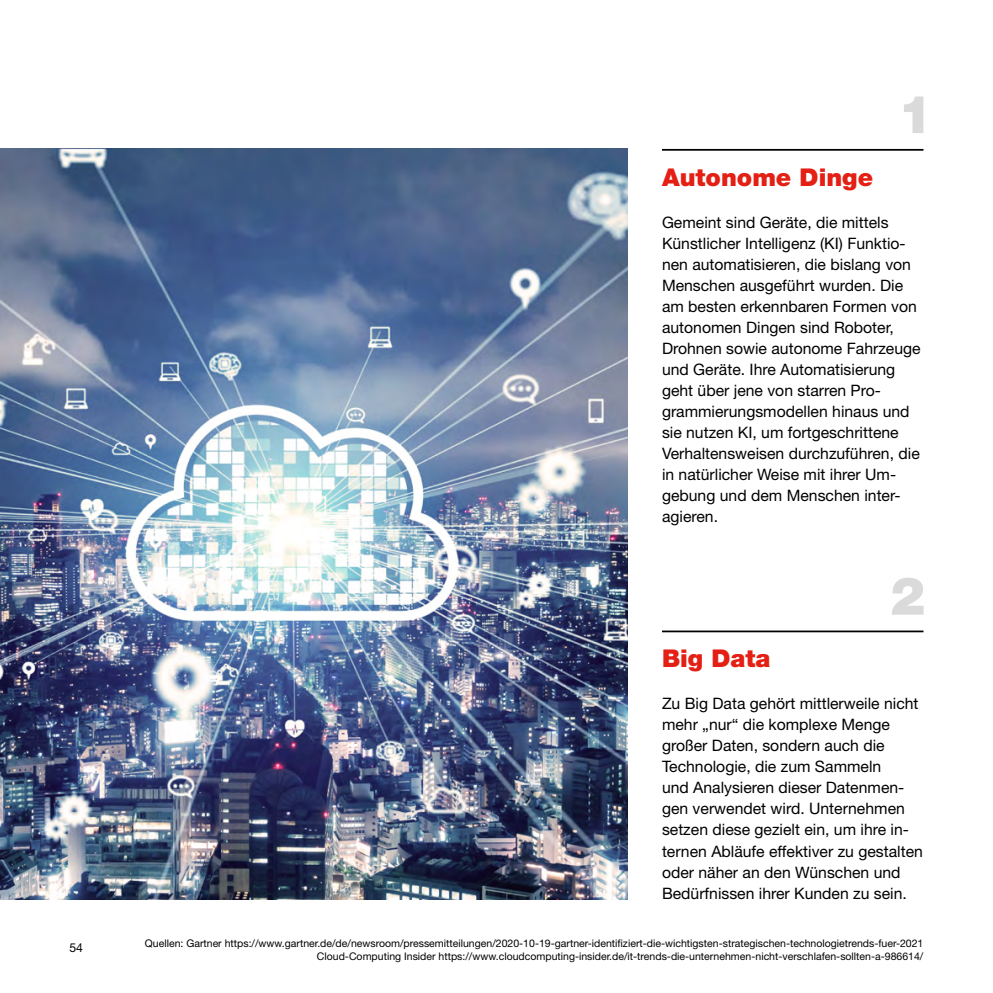
<style>
.page{position:relative;width:993px;height:993px;background:#fff}
.page>*{position:absolute;margin:0;border:0;box-sizing:border-box;transform-origin:0 0}
.t1{font:900 52.5px "Helvetica Neue LT Std";color:#dadada}
.t2{font:900 24.5px "Helvetica Neue LT Std";color:#e41f13}
.t3{font:15.75px/21px "Helvetica Neue LT Std";color:#000}
.t4{font:12.25px "Helvetica Neue LT Std";color:#000}
.t5{font:10.5px "Helvetica Neue LT Std";color:#000}
</style>
<div class="page">
<img style="left:0;top:149px;width:627px;height:750px">
<hr style="left:661px;top:149px;width:262px;height:2px;background:#000">
<hr style="left:661px;top:630px;width:262px;height:2px;background:#000">
<p class="t4" style="left:69px;top:940px;width:15px">54</p>
<p class="t1" style="left:897px;top:83px;width:37px">1</p>
<p class="t2" style="left:661px;top:162px;width:213px">Autonome Dinge</p>
<p class="t3" style="left:661px;top:211px;width:260px">Gemeint sind Geräte, die mittels<br>Künstlicher Intelligenz (KI) Funktio&shy;nen automatisieren, die bislang von<br>Menschen ausgeführt wurden. Die am besten erkennbaren Formen von autonomen Dingen sind Roboter,<br>Drohnen sowie autonome Fahrzeuge und Geräte. Ihre Automatisierung geht über jene von starren Pro&shy;grammierungsmodellen hinaus und sie nutzen KI, um fortgeschrittene<br>Verhaltensweisen durchzuführen, die in natürlicher Weise mit ihrer Um&shy;gebung und dem Menschen inter&shy;agieren.</p>
<p class="t1" style="left:889px;top:564px;width:37px">2</p>
<p class="t2" style="left:661px;top:643px;width:110px">Big Data</p>
<p class="t3" style="left:661px;top:692px;width:262px">Zu Big Data gehört mittlerweile nicht mehr „nur“ die komplexe Menge großer Daten, sondern auch die Technologie, die zum Sammeln<br>und Analysieren dieser Datenmen&shy;gen verwendet wird. Unternehmen setzen diese gezielt ein, um ihre in&shy;ternen Abläufe effektiver zu gestalten oder näher an den Wünschen und Bedürfnissen ihrer Kunden zu sein.</p>
<p class="t5" style="left:145px;top:936px;width:779px">Quellen: Gartner https://www.gartner.de/de/newsroom/pressemitteilungen/2020-10-19-gartner-identifiziert-die-wichtigsten-strategischen-technologietrends-fuer-2021</p>
<p class="t5" style="left:317px;top:949px;width:608px">Cloud-Computing Insider https://www.cloudcomputing-insider.de/it-trends-die-unternehmen-nicht-verschlafen-sollten-a-986614/</p>
</div>
